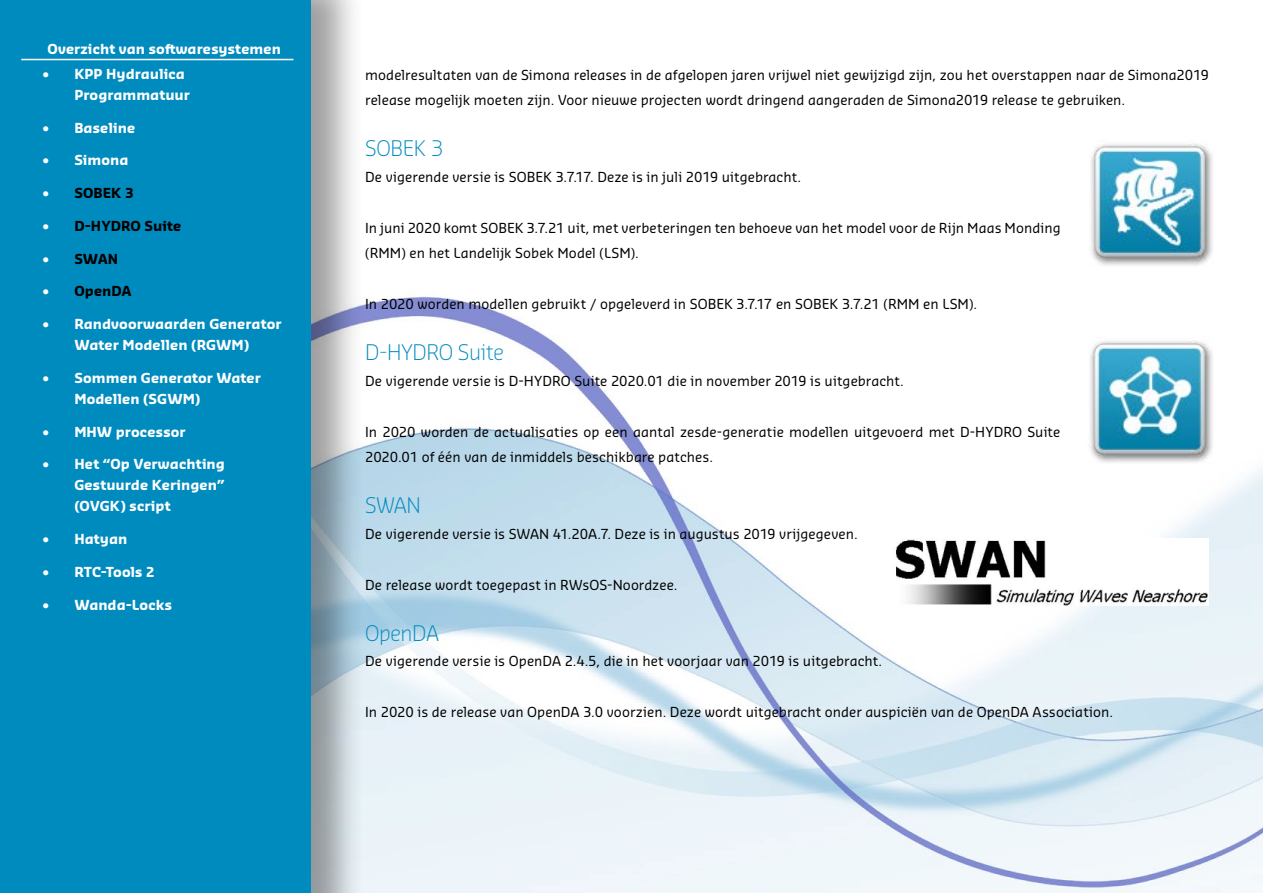
<style>
.page{position:relative;width:1263px;height:893px;background:#fff}
.page>*{position:absolute;margin:0;border:0;box-sizing:border-box;transform-origin:0 0}
.t1{font:300 21px "Sansa Pro";letter-spacing:-.02em;color:#008bbf}
.t2{font:13.5px/25.5px "Sansa Pro";letter-spacing:.005em;color:#000}
.t3{font:700 13.5px/21px "Sansa Pro";letter-spacing:.005em;color:#fff}
.t4{font:700 13.5px "Sansa Pro";letter-spacing:.005em;color:#000}
.s1{color:#fff}
</style>
<div class="page">
<img style="left:365px;top:296px;width:898px;height:597px">
<div style="left:0;top:0;width:365px;height:893px;background:#000;opacity:.38"></div>
<div style="left:0;top:0;width:310px;height:893px;background:#008bbf"></div>
<hr style="left:21px;top:59px;width:272px;height:1px;background:#fff">
<img style="left:1086px;top:336px;width:127px;height:128px">
<img style="left:893px;top:539px;width:316px;height:66px">
<img style="left:1091px;top:143px;width:121px;height:123px">
<p class="t3" style="left:47px;top:38px;width:235px">Overzicht van softwaresystemen</p>
<p class="t3" style="left:74px;top:63px;width:117px;text-indent:-32px">• KPP Hydraulica<br>Programmatuur</p>
<p class="t3" style="left:43px;top:117px;width:94px">• Baseline</p>
<p class="t3" style="left:43px;top:149px;width:88px">• Simona</p>
<p class="t4" style="left:43px;top:184px;width:92px"><span class="s1">•</span> SOBEK 3</p>
<p class="t4" style="left:43px;top:217px;width:140px"><span class="s1">•</span> D-HYDRO Suite</p>
<p class="t4" style="left:43px;top:250px;width:77px"><span class="s1">•</span> SWAN</p>
<p class="t4" style="left:43px;top:282px;width:91px"><span class="s1">•</span> OpenDA</p>
<p class="t3" style="left:43px;top:313px;width:240px;text-align:center">• Randvoorwaarden Generator<br>Water Modellen (RGWM)</p>
<p class="t3" style="left:74px;top:367px;width:188px;text-indent:-32px">• Sommen Generator Water<br>Modellen (SGWM)</p>
<p class="t3" style="left:43px;top:421px;width:144px">• MHW processor</p>
<p class="t3" style="left:74px;top:453px;width:152px;text-align:justify;text-indent:-32px">• Het “Op Verwachting Gestuurde Keringen” (OVGK) script</p>
<p class="t3" style="left:43px;top:528px;width:86px">• Hatyan</p>
<p class="t3" style="left:43px;top:561px;width:114px">• RTC-Tools 2</p>
<p class="t3" style="left:43px;top:594px;width:131px">• Wanda-Locks</p>
<p class="t2" style="left:365px;top:61px;width:845px">modelresultaten van de Simona releases in de afgelopen jaren vrijwel niet gewijzigd zijn, zou het overstappen naar de Simona2019 release mogelijk moeten zijn. Voor nieuwe projecten wordt dringend aangeraden de Simona2019 release te gebruiken.</p>
<h1 class="t1" style="left:365px;top:134px;width:80px">SOBEK 3</h1>
<p class="t2" style="left:365px;top:163px;width:437px">De vigerende versie is SOBEK 3.7.17. Deze is in juli 2019 uitgebracht.</p>
<p class="t2" style="left:365px;top:214px;width:697px">In juni 2020 komt SOBEK 3.7.21 uit, met verbeteringen ten behoeve van het model voor de Rijn Maas Monding (RMM) en het Landelijk Sobek Model (LSM).</p>
<p class="t2" style="left:365px;top:291px;width:613px">In 2020 worden modellen gebruikt / opgeleverd in SOBEK 3.7.17 en SOBEK 3.7.21 (RMM en LSM).</p>
<h1 class="t1" style="left:365px;top:338px;width:140px">D-HYDRO Suite</h1>
<p class="t2" style="left:365px;top:367px;width:540px">De vigerende versie is D-HYDRO Suite 2020.01 die in november 2019 is uitgebracht.</p>
<p class="t2" style="left:365px;top:418px;width:697px">In 2020 worden de actualisaties op een aantal zesde-generatie modellen uitgevoerd met D-HYDRO Suite<br>2020.01 of één van de inmiddels beschikbare patches.</p>
<h1 class="t1" style="left:365px;top:491px;width:57px">SWAN</h1>
<p class="t2" style="left:365px;top:520px;width:494px">De vigerende versie is SWAN 41.20A.7. Deze is in augustus 2019 vrijgegeven.</p>
<p class="t2" style="left:365px;top:571px;width:314px">De release wordt toegepast in RWsOS-Noordzee.</p>
<h1 class="t1" style="left:365px;top:619px;width:75px">OpenDA</h1>
<p class="t2" style="left:365px;top:648px;width:519px">De vigerende versie is OpenDA 2.4.5, die in het voorjaar van 2019 is uitgebracht.</p>
<p class="t2" style="left:365px;top:699px;width:749px">In 2020 is de release van OpenDA 3.0 voorzien. Deze wordt uitgebracht onder auspiciën van de OpenDA Association.</p>
</div>
